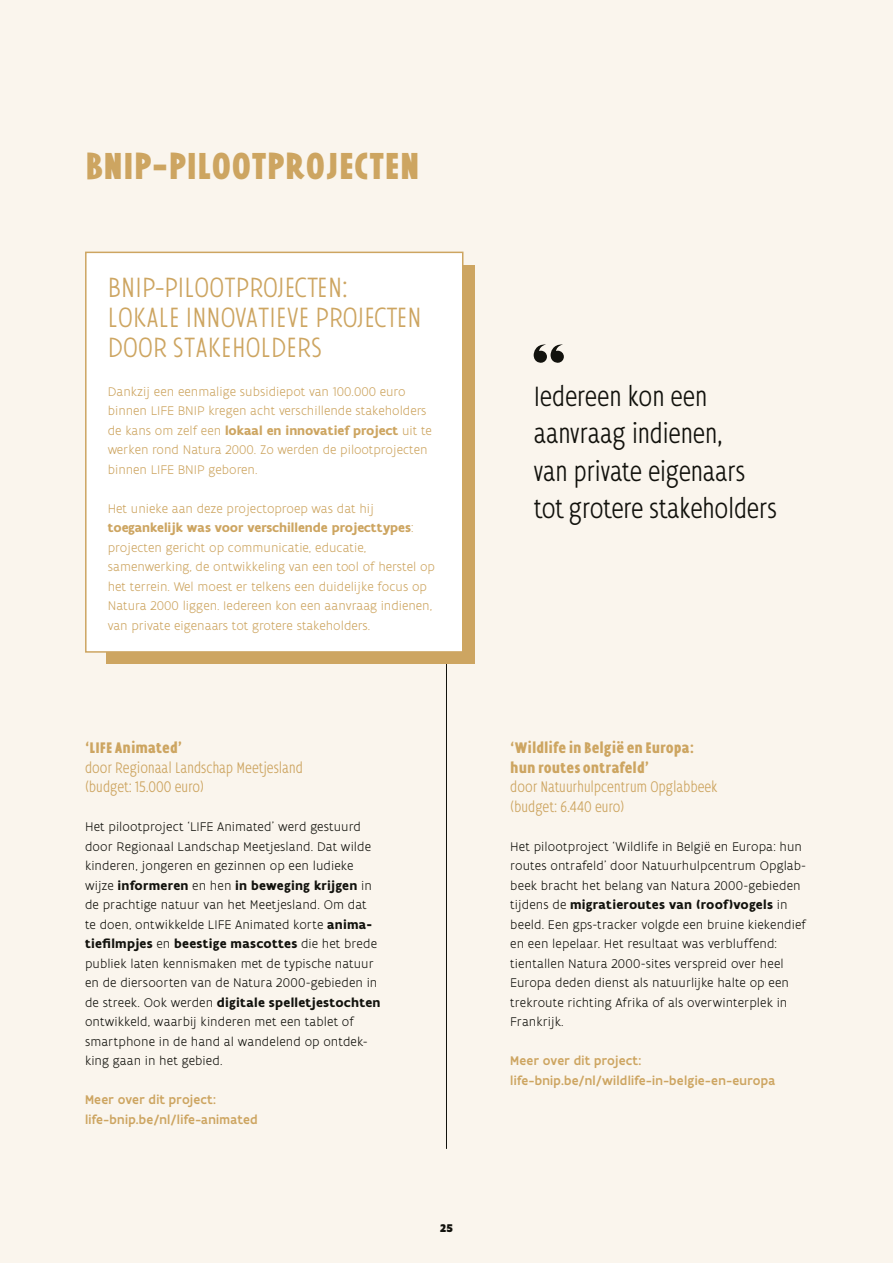
<style>
.page{position:relative;width:893px;height:1263px;background:#faf5ed}
.page>*{position:absolute;margin:0;border:0;box-sizing:border-box;transform-origin:0 0}
.t1{font:700 condensed 40.5px "Flanders Art Sans";color:#cda561}
.t2{font:300 condensed 30px/37.5px "Flanders Art Sans";letter-spacing:-.01em;color:#12120d}
.t3{font:300 condensed 30px/30px "Flanders Art Sans";letter-spacing:.005em;color:#cda561}
.t4{font:300 condensed 16.5px/19.5px "Flanders Art Sans";letter-spacing:-.005em;color:#cda561}
.t5{font:700 condensed 16.5px/19.5px "Flanders Art Sans";color:#cda561}
.t6{font:300 13.5px/19.5px "Flanders Art Sans";letter-spacing:.005em;color:#12120d}
.t7{font:300 13.5px/19.5px "Flanders Art Sans";color:#cda561}
.t8{font:500 13.5px/19.5px "Flanders Art Sans";letter-spacing:.02em;color:#cda561}
.t9{font:900 12px "Flanders Art Sans";color:#12120d}
.s1{font-weight:700}
</style>
<div class="page">
<hr style="left:446px;top:638px;width:1px;height:511px;background:#12120d">
<svg style="left:533px;top:344px;width:31px;height:19px"></svg>
<div style="left:106px;top:265px;width:369px;height:398px;background:#cda561"></div>
<div style="left:86px;top:252px;width:377px;height:400px;background:#fff"></div>
<div style="left:85px;top:252px;width:378px;height:401px;border:2px solid #cda561"></div>
<h1 class="t1" style="left:85px;top:144px;width:336px">BNIP-PILOOTPROJECTEN</h1>
<h2 class="t3" style="left:108px;top:274px;width:315px">BNIP-PILOOTPROJECTEN:<br>LOKALE INNOVATIEVE PROJECTEN<br>DOOR STAKEHOLDERS</h2>
<p class="t7" style="left:108px;top:382px;width:326px">Dankzij een eenmalige subsidiepot van 100.000 euro binnen LIFE BNIP kregen acht verschillende stakeholders de kans om zelf een <span class="s1">lokaal en innovatief project</span> uit te werken rond Natura 2000. Zo werden de pilootprojecten binnen LIFE BNIP geboren.</p>
<p class="t7" style="left:108px;top:499px;width:329px">Het unieke aan deze projectoproep was dat hij <span class="s1">toegankelijk was voor verschillende projecttypes</span>: projecten gericht op communicatie, educatie, samenwerking, de ontwikkeling van een tool of herstel op het terrein. Wel moest er telkens een duidelijke focus op Natura 2000 liggen. Iedereen kon een aanvraag indienen, van private eigenaars tot grotere stakeholders.</p>
<p class="t5" style="left:85px;top:739px;width:99px">‘LIFE Animated’</p>
<p class="t4" style="left:85px;top:759px;width:220px">door Regionaal Landschap Meetjesland (budget: 15.000 euro)</p>
<p class="t6" style="left:85px;top:817px;width:297px">Het pilootproject ‘LIFE Animated’ werd gestuurd door Regionaal Landschap Meetjesland. Dat wilde kinderen, jongeren en gezinnen op een ludieke wijze <span class="s1">informeren</span> en hen <span class="s1">in beweging krijgen</span> in de prachtige natuur van het Meetjesland. Om dat te doen, ontwikkelde LIFE Animated korte <span class="s1">anima&shy;tiefilmpjes</span> en <span class="s1">beestige mascottes</span> die het brede publiek laten kennismaken met de typische natuur en de diersoorten van de Natura 2000-gebieden in de streek. Ook werden <span class="s1">digitale spelletjestochten </span>ontwikkeld, waarbij kinderen met een tablet of smartphone in de hand al wandelend op ontdek&shy;king gaan in het gebied.</p>
<p class="t8" style="left:85px;top:1090px;width:174px">Meer over dit project: life-bnip.be/nl/life-animated</p>
<p class="t9" style="left:440px;top:1221px;width:15px">25</p>
<h2 class="t2" style="left:534px;top:379px;width:245px">Iedereen kon een aanvraag indienen,<br>van private eigenaars tot grotere stakeholders</h2>
<p class="t5" style="left:510px;top:739px;width:185px">‘Wildlife in België en Europa: hun routes ontrafeld’</p>
<p class="t4" style="left:510px;top:778px;width:209px">door Natuurhulpcentrum Opglabbeek (budget: 6.440 euro)</p>
<p class="t6" style="left:510px;top:837px;width:297px">Het pilootproject ‘Wildlife in België en Europa: hun routes ontrafeld’ door Natuurhulpcentrum Opglab&shy;beek bracht het belang van Natura 2000-gebieden tijdens de <span class="s1">migratieroutes van (roof)vogels</span> in beeld. Een gps-tracker volgde een bruine kiekendief en een lepelaar. Het resultaat was verbluffend: tientallen Natura 2000-sites verspreid over heel Europa deden dienst als natuurlijke halte op een trekroute richting Afrika of als overwinterplek in Frankrijk.</p>
<p class="t8" style="left:510px;top:1051px;width:267px">Meer over dit project: life-bnip.be/nl/wildlife-in-belgie-en-europa</p>
</div>
